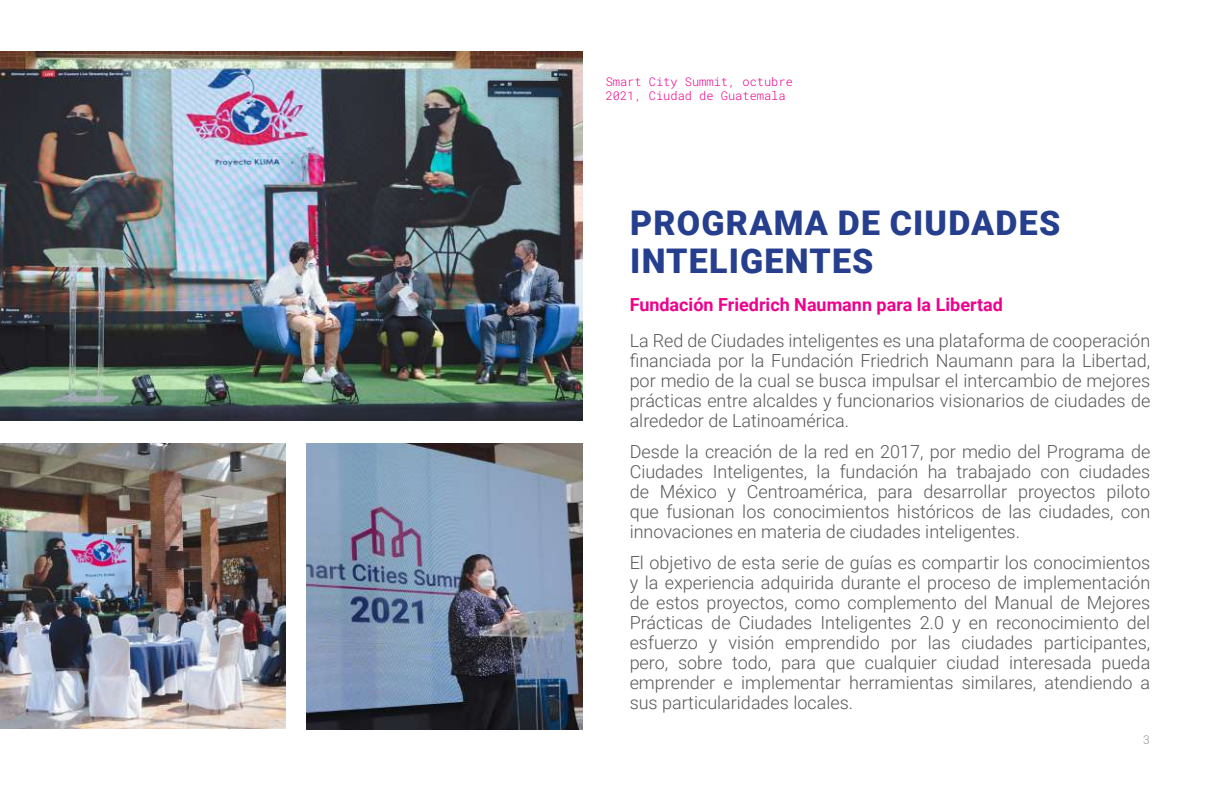
<style>
.page{position:relative;width:1224px;height:792px;background:#fff}
.page>*{position:absolute;margin:0;border:0;box-sizing:border-box;transform-origin:0 0}
.t1{font:900 34px/38px "Roboto";letter-spacing:.035em;color:#253f8e}
.t2{font:300 18px/20px "Roboto";color:#57585a;text-align:justify}
.t3{font:700 18px "Roboto";color:#ed028c}
.t4{font:300 12px/14px "Roboto Mono";color:#ed028c}
.t5{font:300 12px "Roboto Mono";color:#939598}
</style>
<div class="page">
<img style="left:0;top:52px;width:583px;height:368px">
<img style="left:0;top:443px;width:285px;height:285px">
<img style="left:307px;top:443px;width:276px;height:286px">
<p class="t4" style="left:606px;top:75px;width:189px">Smart City Summit, octubre<br>2021, Ciudad de Guatemala</p>
<h1 class="t1" style="left:630px;top:202px;width:432px">PROGRAMA DE CIUDADES<br>INTELIGENTES</h1>
<p class="t3" style="left:630px;top:292px;width:375px">Fundación Friedrich Naumann para la Libertad</p>
<p class="t2" style="left:630px;top:329px;width:522px">La Red de Ciudades inteligentes es una plataforma de cooperación financiada por la Fundación Friedrich Naumann para la Libertad, por medio de la cual se busca impulsar el intercambio de mejores prácticas entre alcaldes y funcionarios visionarios de ciudades de alrededor de Latinoamérica.</p>
<p class="t2" style="left:630px;top:441px;width:522px">Desde la creación de la red en 2017, por medio del Programa de Ciudades Inteligentes, la fundación ha trabajado con ciudades de México y Centroamérica, para desarrollar proyectos piloto que fusionan los conocimientos históricos de las ciudades, con innovaciones en materia de ciudades inteligentes.</p>
<p class="t2" style="left:630px;top:552px;width:522px">El objetivo de esta serie de guías es compartir los conocimientos y la experiencia adquirida durante el proceso de implementación de estos proyectos, como complemento del Manual de Mejores Prácticas de Ciudades Inteligentes 2.0 y en reconocimiento del esfuerzo y visión emprendido por las ciudades participantes, pero, sobre todo, para que cualquier ciudad interesada pueda emprender e implementar herramientas similares, atendiendo a sus particularidades locales.</p>
<p class="t5" style="left:1143px;top:732px;width:9px">3</p>
</div>
